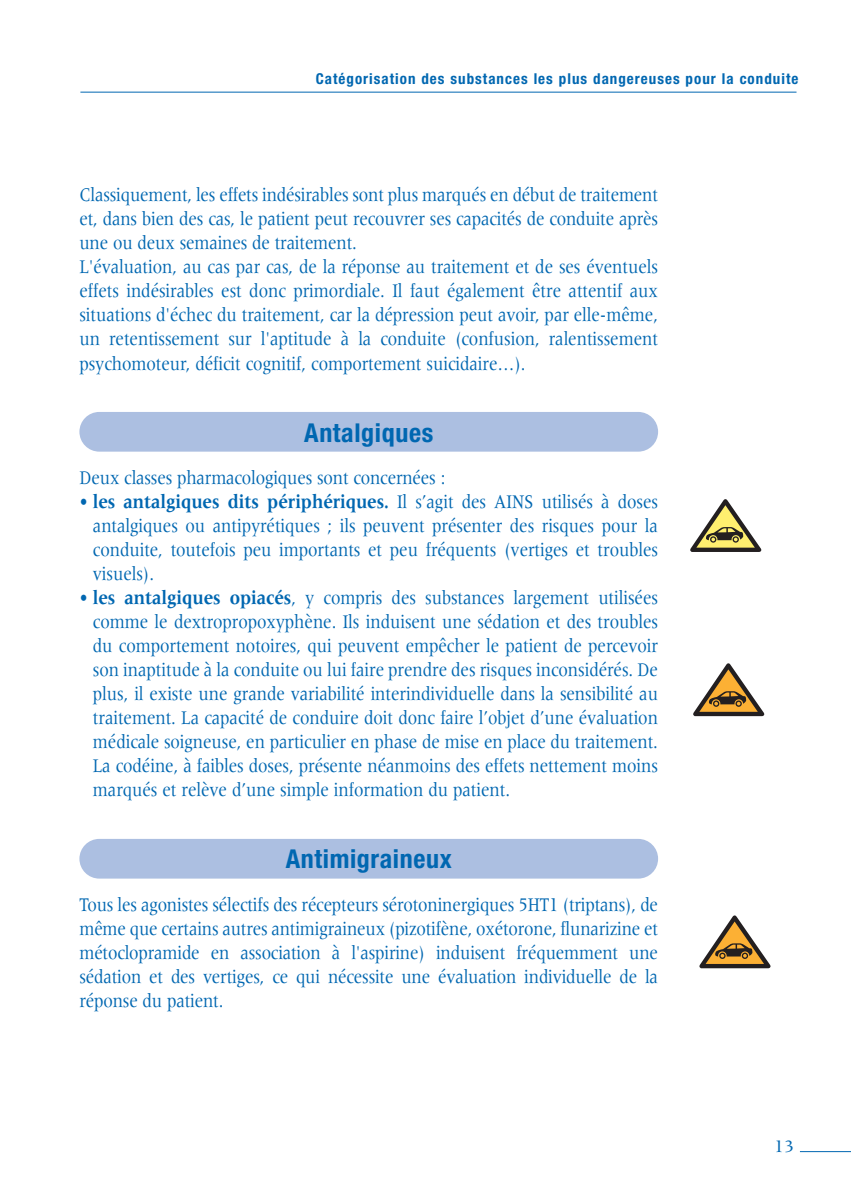
<style>
.page{position:relative;width:851px;height:1191px;background:#fff}
.page>*{position:absolute;margin:0;border:0;box-sizing:border-box;transform-origin:0 0}
.t1{font:700 condensed 26px "Helvetica Neue";letter-spacing:.025em;color:#0067b1}
.t2{font:20px/24px "Meridien";letter-spacing:-.005em;color:#0067b1;text-align:justify;scale:.85 1}
.t3{font:18px "Meridien";color:#0067b1}
.t4{font:700 condensed 15px "Helvetica Neue";letter-spacing:.065em;color:#0067b1}
.s1{font-weight:700}
</style>
<div class="page">
<hr style="left:80px;top:92px;width:716px;height:1px;background:#0067b1">
<hr style="left:799px;top:1151px;width:51px;height:1px;background:#0067b1">
<div style="left:79px;top:412px;width:579px;height:39px;background:#acbfe1;border-radius:20px"></div>
<div style="left:79px;top:839px;width:579px;height:39px;background:#acbfe1;border-radius:20px"></div>
<svg style="left:699px;top:915px;width:71px;height:53px"></svg>
<svg style="left:693px;top:663px;width:71px;height:53px"></svg>
<svg style="left:690px;top:499px;width:71px;height:53px"></svg>
<p class="t4" style="left:316px;top:74px;width:484px">Catégorisation des substances les plus dangereuses pour la conduite</p>
<p class="t2" style="left:79px;top:184px;width:682px;text-align:left">Classiquement, les effets indésirables sont plus marqués en début de traitement et, dans bien des cas, le patient peut recouvrer ses capacités de conduite après une ou deux semaines de traitement.<br>L'évaluation, au cas par cas, de la réponse au traitement et de ses éventuels effets indésirables est donc primordiale. Il faut également être attentif aux situations d'échec du traitement, car la dépression peut avoir, par elle-même, un retentissement sur l'aptitude à la conduite (confusion, ralentissement psychomoteur, déficit cognitif, comportement suicidaire…).</p>
<h1 class="t1" style="left:304px;top:423px;width:130px">Antalgiques</h1>
<p class="t2" style="left:79px;top:467px;width:432px">Deux classes pharmacologiques sont concernées :</p>
<p class="t2" style="left:93px;top:491px;width:666px;text-indent:-13px">• <span class="s1">les antalgiques dits périphériques.</span> Il s’agit des AINS utilisés à doses antalgiques ou antipyrétiques ; ils peuvent présenter des risques pour la conduite, toutefois peu importants et peu fréquents (vertiges et troubles visuels).</p>
<p class="t2" style="left:93px;top:587px;width:666px;text-indent:-13px">• <span class="s1">les antalgiques opiacés</span>, y compris des substances largement utilisées comme le dextropropoxyphène. Ils induisent une sédation et des troubles du comportement notoires, qui peuvent empêcher le patient de percevoir son inaptitude à la conduite ou lui faire prendre des risques inconsidérés. De plus, il existe une grande variabilité interindividuelle dans la sensibilité au traitement. La capacité de conduire doit donc faire l’objet d’une évaluation médicale soigneuse, en particulier en phase de mise en place du traitement.<br>La codéine, à faibles doses, présente néanmoins des effets nettement moins marqués et relève d’une simple information du patient.</p>
<h1 class="t1" style="left:286px;top:850px;width:167px">Antimigraineux</h1>
<p class="t2" style="left:79px;top:894px;width:682px">Tous les agonistes sélectifs des récepteurs sérotoninergiques 5HT1 (triptans), de même que certains autres antimigraineux (pizotifène, oxétorone, flunarizine et métoclopramide en association à l'aspirine) induisent fréquemment une sédation et des vertiges, ce qui nécessite une évaluation individuelle de la réponse du patient.</p>
<p class="t3" style="left:774px;top:1139px;width:22px">13</p>
</div>
